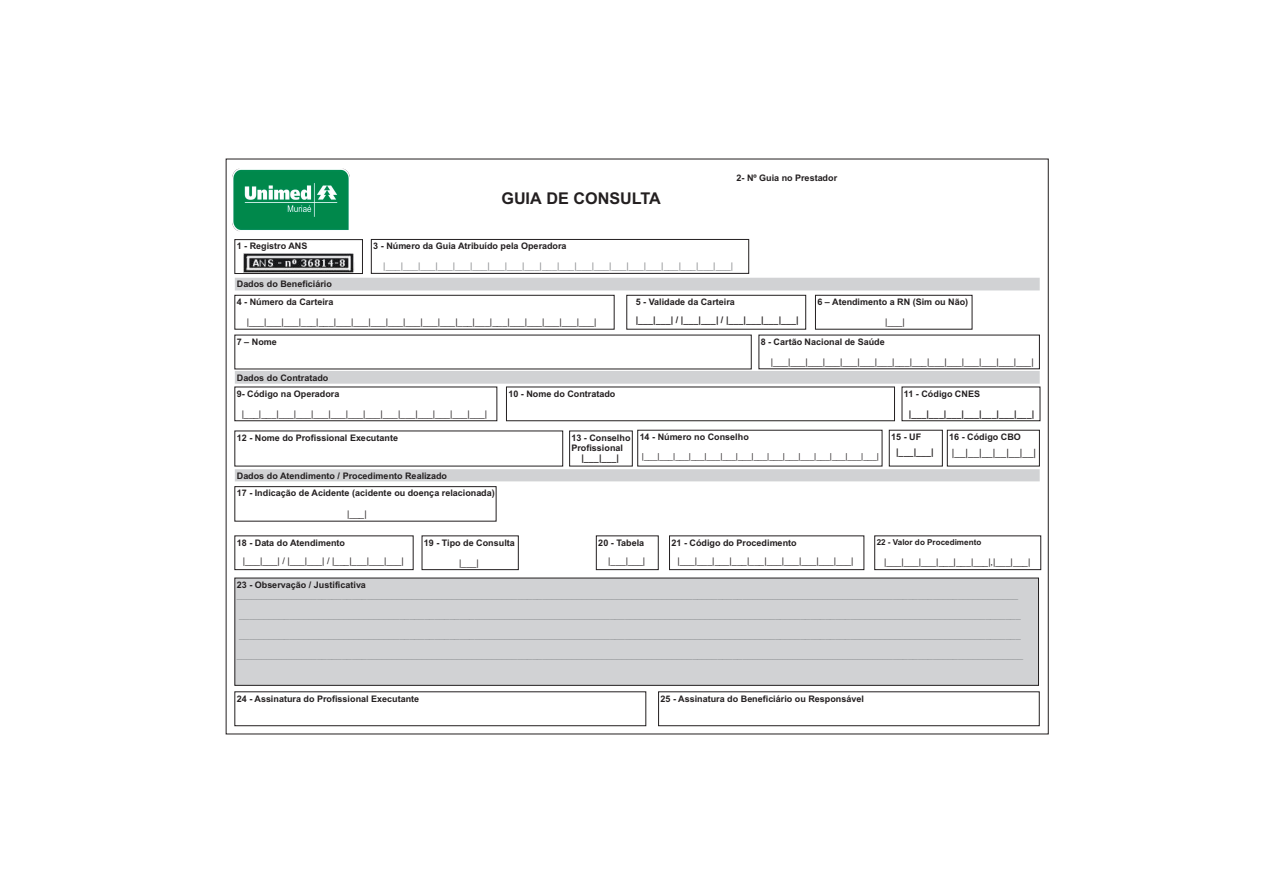
<style>
.page{position:relative;width:1263px;height:893px;background:#fff}
.page>*{position:absolute;margin:0;border:0;box-sizing:border-box;transform-origin:0 0}
.t1{font:700 16.2px "Arial";color:#231f20}
.t2{font:9.9px "Arial";color:#231f20}
.t3{font:700 9px/15.1px "Arial";color:#231f20}
.t4{font:9px "Arial";color:#939598}
.t5{font:9px "Arial";color:#231f20}
.t6{font:9px "Arial";color:#808285}
.t7{font:8.1px "Arial";color:#231f20}
.t8{font:700 8.1px "Arial";color:#231f20}
</style>
<div class="page">
<svg style="left:225px;top:158px;width:824px;height:576px"></svg>
<svg style="left:457px;top:175px;width:257px;height:45px"></svg>
<svg style="left:234px;top:535px;width:180px;height:35px"></svg>
<svg style="left:421px;top:535px;width:98px;height:35px"></svg>
<svg style="left:596px;top:535px;width:63px;height:35px"></svg>
<svg style="left:658px;top:691px;width:382px;height:35px"></svg>
<svg style="left:234px;top:429px;width:806px;height:93px"></svg>
<svg style="left:669px;top:535px;width:196px;height:35px"></svg>
<svg style="left:874px;top:535px;width:167px;height:35px"></svg>
<div style="left:234px;top:577px;width:805px;height:109px;background:#d1d2d4"></div>
<svg style="left:234px;top:691px;width:412px;height:35px"></svg>
<svg style="left:234px;top:239px;width:807px;height:182px"></svg>
<img style="left:230px;top:163px;width:124px;height:74px">
<img style="left:243px;top:253px;width:111px;height:19px">
<p class="t3" style="left:237px;top:239px;width:72px">1 - Registro ANS</p>
<p class="t3" style="left:237px;top:277px;width:97px">Dados do Beneficiário</p>
<h1 class="t1" style="left:502px;top:192px;width:161px">GUIA DE CONSULTA</h1>
<p class="t3" style="left:736px;top:171px;width:102px">2- Nº Guia no Prestador</p>
<p class="t3" style="left:373px;top:239px;width:195px">3 - Número da Guia Atribuído pela Operadora</p>
<p class="t6" style="left:383px;top:263px;width:351px">|___|___|___|___|___|___|___|___|___|___|___|___|___|___|___|___|___|___|___|___|</p>
<p class="t3" style="left:237px;top:295px;width:98px">4 - Número da Carteira</p>
<p class="t5" style="left:247px;top:319px;width:351px">|___|___|___|___|___|___|___|___|___|___|___|___|___|___|___|___|___|___|___|___|</p>
<p class="t3" style="left:636px;top:294px;width:165px;line-height:18px">5 - Validade da Carteira<br>|___|___| / |___|___| / |___|___|___|___|</p>
<p class="t3" style="left:817px;top:295px;width:152px">6 – Atendimento a RN (Sim ou Não)</p>
<p class="t5" style="left:885px;top:319px;width:21px">|___|</p>
<p class="t3" style="left:237px;top:335px;width:42px">7 – Nome</p>
<p class="t3" style="left:761px;top:335px;width:126px">8 - Cartão Nacional de Saúde</p>
<p class="t5" style="left:771px;top:358px;width:264px">|___|___|___|___|___|___|___|___|___|___|___|___|___|___|___|</p>
<p class="t3" style="left:237px;top:371px;width:93px">Dados do Contratado</p>
<p class="t3" style="left:237px;top:387px;width:104px">9- Código na Operadora</p>
<p class="t5" style="left:242px;top:410px;width:247px">|___|___|___|___|___|___|___|___|___|___|___|___|___|___|</p>
<p class="t3" style="left:508px;top:387px;width:109px">10 - Nome do Contratado</p>
<p class="t3" style="left:904px;top:387px;width:78px">11 - Código CNES</p>
<p class="t3" style="left:909px;top:407px;width:127px">|___|___|___|___|___|___|___|</p>
<p class="t3" style="left:237px;top:431px;width:163px">12 - Nome do Profissional Executante</p>
<p class="t3" style="left:571px;top:431px;width:61px">13 - Conselho</p>
<p class="t3" style="left:571px;top:441px;width:53px">Profissional</p>
<p class="t3" style="left:581px;top:451px;width:39px">|___|___|</p>
<p class="t3" style="left:640px;top:430px;width:111px">14 - Número no Conselho</p>
<p class="t7" style="left:642px;top:453px;width:239px">|___|___|___|___|___|___|___|___|___|___|___|___|___|___|___|</p>
<p class="t3" style="left:896px;top:430px;width:39px;text-indent:-5px">15 - UF |___|___|</p>
<p class="t3" style="left:949px;top:430px;width:73px">16 - Código CBO</p>
<p class="t2" style="left:952px;top:449px;width:86px">|__|__|__|__|__|__|</p>
<p class="t3" style="left:237px;top:468px;width:260px;line-height:17.4px">Dados do Atendimento / Procedimento Realizado<br>17 - Indicação de Acidente (acidente ou doença relacionada)</p>
<p class="t5" style="left:347px;top:510px;width:21px">|___|</p>
<p class="t3" style="left:237px;top:535px;width:110px">18 - Data do Atendimento</p>
<p class="t5" style="left:243px;top:557px;width:163px">|___|___| / |___|___| / |___|___|___|___|</p>
<p class="t3" style="left:424px;top:535px;width:92px">19 - Tipo de Consulta</p>
<p class="t5" style="left:459px;top:559px;width:21px">|___|</p>
<p class="t3" style="left:598px;top:535px;width:47px">20 - Tabela</p>
<p class="t5" style="left:608px;top:557px;width:38px">|___|___|</p>
<p class="t3" style="left:671px;top:535px;width:127px">21 - Código do Procedimento</p>
<p class="t5" style="left:677px;top:557px;width:178px">|___|___|___|___|___|___|___|___|___|___|</p>
<p class="t8" style="left:877px;top:539px;width:106px">22 - Valor do Procedimento</p>
<p class="t5" style="left:884px;top:558px;width:148px">|___|___|___|___|___|___|,|___|___|</p>
<p class="t3" style="left:237px;top:578px;width:131px">23 - Observação / Justificativa</p>
<p class="t4" style="left:237px;top:591px;width:783px">____________________________________________________________________________________________________________________________________________________________</p>
<p class="t4" style="left:239px;top:611px;width:783px">____________________________________________________________________________________________________________________________________________________________</p>
<p class="t4" style="left:239px;top:631px;width:783px">____________________________________________________________________________________________________________________________________________________________</p>
<p class="t4" style="left:237px;top:651px;width:788px">_____________________________________________________________________________________________________________________________________________________________</p>
<p class="t3" style="left:237px;top:691px;width:184px">24 - Assinatura do Profissional Executante</p>
<p class="t3" style="left:661px;top:691px;width:205px">25 - Assinatura do Beneficiário ou Responsável</p>
</div>
